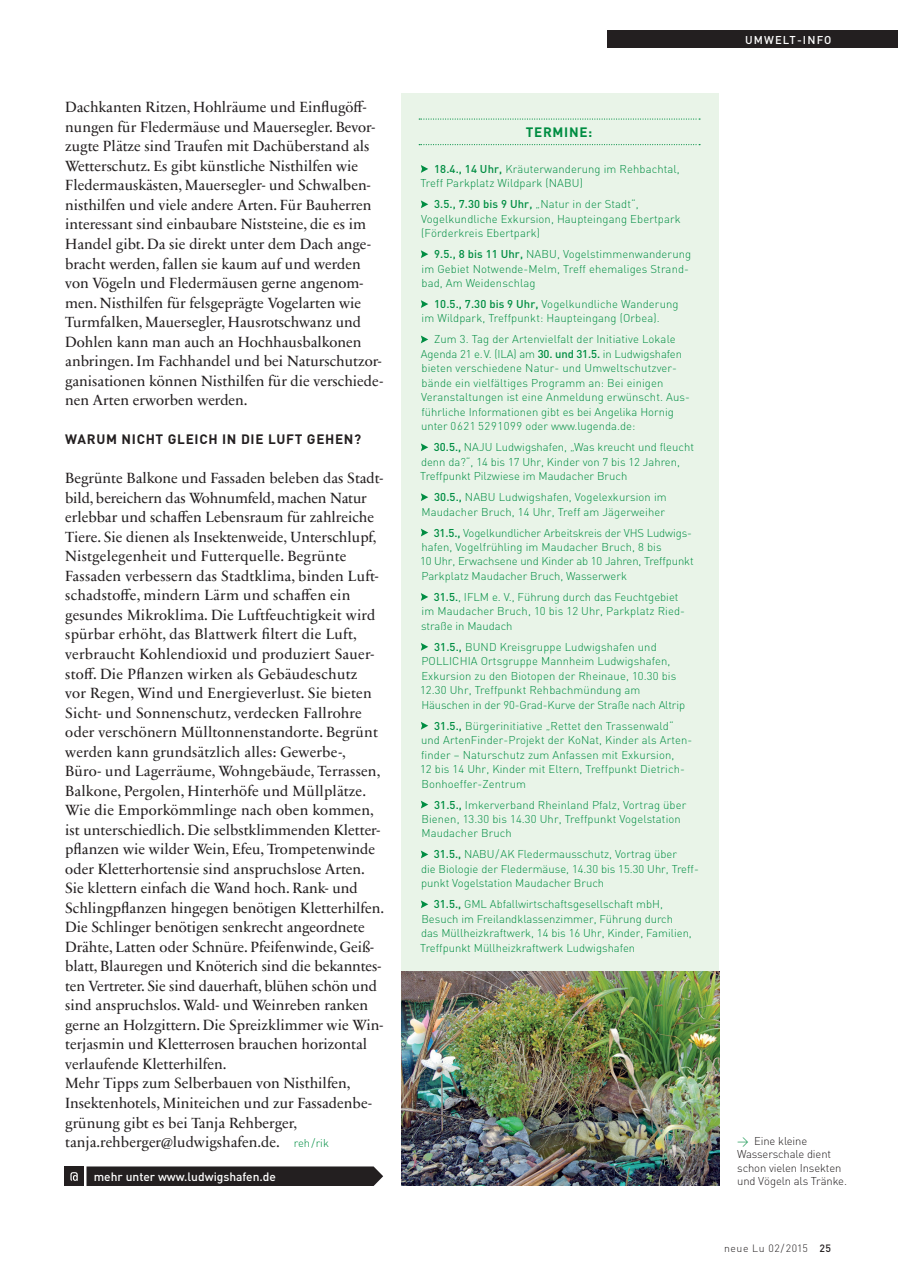
<style>
.page{position:relative;width:898px;height:1282px;background:#fff}
.page>*{position:absolute;margin:0;border:0;box-sizing:border-box;transform-origin:0 0}
.t1{font:15px/19.5px "Sabon Next LT";color:#231f20}
.t2{font:700 13.5px "FFDIN";letter-spacing:.05em;color:#231f20}
.t3{font:700 13.5px "FFDIN";letter-spacing:.05em;color:#008d42}
.t4{font:500 12px "FFDIN";color:#fff}
.t5{font:300 11.25px/14.5px "FFDIN";letter-spacing:.01em;color:#008d42}
.t6{font:300 11.25px/14.5px "FFDIN";letter-spacing:-.01em;color:#008d42}
.t7{font:300 11.25px/13.5px "FFDIN";letter-spacing:-.01em;color:#231f20}
.t8{font:500 11.25px "FFDIN";letter-spacing:.1em;color:#fff}
.t9{font:300 10.5px "FFDIN";letter-spacing:.05em;color:#231f20}
.s1{font-family:"FFDIN";font-weight:300;font-size:11.25px;color:#008d42}
.s2{font-weight:500}
.s3{color:#008d42}
</style>
<div class="page">
<div style="left:401px;top:93px;width:318px;height:878px;background:#e9f4e8"></div>
<svg style="left:420px;top:165px;width:8px;height:8px"></svg>
<svg style="left:420px;top:200px;width:8px;height:8px"></svg>
<svg style="left:420px;top:250px;width:8px;height:8px"></svg>
<svg style="left:420px;top:300px;width:8px;height:8px"></svg>
<svg style="left:420px;top:335px;width:8px;height:8px"></svg>
<svg style="left:420px;top:443px;width:8px;height:8px"></svg>
<svg style="left:420px;top:493px;width:8px;height:8px"></svg>
<svg style="left:421px;top:528px;width:7px;height:8px"></svg>
<svg style="left:420px;top:593px;width:8px;height:8px"></svg>
<svg style="left:420px;top:643px;width:8px;height:8px"></svg>
<svg style="left:421px;top:722px;width:7px;height:7px"></svg>
<svg style="left:421px;top:800px;width:7px;height:8px"></svg>
<svg style="left:420px;top:850px;width:8px;height:8px"></svg>
<svg style="left:420px;top:900px;width:8px;height:8px"></svg>
<svg style="left:419px;top:118px;width:280px;height:2px"></svg>
<svg style="left:419px;top:144px;width:280px;height:1px"></svg>
<img style="left:401px;top:971px;width:318px;height:215px">
<div style="left:64px;top:1166px;width:20px;height:20px;background:#231f20"></div>
<svg style="left:70px;top:1172px;width:8px;height:8px"></svg>
<svg style="left:86px;top:1166px;width:297px;height:20px;background:#2b2829"></svg>
<div style="left:607px;top:31px;width:290px;height:17px;background:#231f20"></div>
<p class="t1" style="left:65px;top:98px;width:319px">Dachkanten Ritzen, Hohlräume und Einflugöff&shy;nungen für Fledermäuse und Mauersegler. Bevor&shy;zugte Plätze sind Traufen mit Dachüberstand als Wetterschutz. Es gibt künstliche Nisthilfen wie Fledermauskästen, Mauersegler- und Schwalben&shy;nisthilfen und viele andere Arten. Für Bauherren interessant sind einbaubare Niststeine, die es im Handel gibt. Da sie direkt unter dem Dach ange&shy;bracht werden, fallen sie kaum auf und werden von Vögeln und Fledermäusen gerne angenom&shy;men. Nisthilfen für felsgeprägte Vogelarten wie Turmfalken, Mauersegler, Hausrotschwanz und Dohlen kann man auch an Hochhausbalkonen anbringen. Im Fachhandel und bei Naturschutzor&shy;ganisationen können Nisthilfen für die verschiede&shy;nen Arten erworben werden.</p>
<p class="t2" style="left:65px;top:430px;width:297px">WARUM NICHT GLEICH IN DIE LUFT GEHEN?</p>
<p class="t1" style="left:65px;top:469px;width:320px">Begrünte Balkone und Fassaden beleben das Stadt&shy;bild, bereichern das Wohnumfeld, machen Natur erlebbar und schaffen Lebensraum für zahlreiche Tiere. Sie dienen als Insektenweide, Unterschlupf, Nistgelegenheit und Futterquelle. Begrünte Fassaden verbessern das Stadtklima, binden Luft&shy;schadstoffe, mindern Lärm und schaffen ein gesundes Mikroklima. Die Luftfeuchtigkeit wird spürbar erhöht, das Blattwerk filtert die Luft, verbraucht Kohlendioxid und produziert Sauer&shy;stoff. Die Pflanzen wirken als Gebäudeschutz<br>vor Regen, Wind und Energieverlust. Sie bieten Sicht- und Sonnenschutz, verdecken Fallrohre oder verschönern Mülltonnenstandorte. Begrünt werden kann grundsätzlich alles: Gewerbe-, Büro- und Lagerräume, Wohngebäude, Terrassen, Balkone, Pergolen, Hinterhöfe und Müllplätze.<br>Wie die Emporkömmlinge nach oben kommen, ist unterschiedlich. Die selbstklimmenden Kletter&shy;pflanzen wie wilder Wein, Efeu, Trompetenwinde oder Kletterhortensie sind anspruchslose Arten.<br>Sie klettern einfach die Wand hoch. Rank- und Schlingpflanzen hingegen benötigen Kletterhilfen.<br>Die Schlinger benötigen senkrecht angeordnete Drähte, Latten oder Schnüre. Pfeifenwinde, Geiß&shy;blatt, Blauregen und Knöterich sind die bekanntes&shy;ten Vertreter. Sie sind dauerhaft, blühen schön und sind anspruchslos. Wald- und Weinreben ranken gerne an Holzgittern. Die Spreizklimmer wie Win&shy;terjasmin und Kletterrosen brauchen horizontal verlaufende Kletterhilfen.<br>Mehr Tipps zum Selberbauen von Nisthilfen, Insektenhotels, Miniteichen und zur Fassadenbe&shy;grünung gibt es bei Tanja Rehberger, tanja.rehberger@ludwigshafen.de. <span class="s1">reh/rik</span></p>
<p class="t4" style="left:94px;top:1168px;width:184px">mehr unter www.ludwigshafen.de</p>
<p class="t3" style="left:525px;top:124px;width:68px">TERMINE:</p>
<p class="t5" style="left:420px;top:161px;width:261px;text-indent:14px"><span class="s2">18.4., 14 Uhr,</span> Kräuterwanderung im Rehbachtal,<br>Treff Parkplatz Wildpark (NABU)</p>
<p class="t5" style="left:421px;top:197px;width:261px;text-indent:13px"><span class="s2">3.5., 7.30 bis 9 Uhr,</span> „Natur in der Stadt“,<br>Vogelkundliche Exkursion, Haupteingang Ebertpark (Förderkreis Ebertpark)</p>
<p class="t5" style="left:421px;top:247px;width:271px;text-indent:13px"><span class="s2">9.5., 8 bis 11 Uhr,</span> NABU, Vogelstimmenwanderung im Gebiet Notwende-Melm, Treff ehemaliges Strand&shy;bad, Am Weidenschlag</p>
<p class="t5" style="left:421px;top:296px;width:258px;text-indent:13px"><span class="s2">10.5., 7.30 bis 9 Uhr,</span> Vogelkundliche Wanderung im Wildpark, Treffpunkt: Haupteingang (Orbea).</p>
<p class="t5" style="left:421px;top:332px;width:268px;text-indent:13px">Zum 3. Tag der Artenvielfalt der Initiative Lokale Agenda 21 e.V. (ILA) am <span class="s2">30. und 31.5.</span> in Ludwigshafen bieten verschiedene Natur- und Umweltschutzver&shy;bände ein vielfältiges Programm an: Bei einigen Veranstaltungen ist eine Anmeldung erwünscht. Aus&shy;führliche Informationen gibt es bei Angelika Hornig unter 0621 5291099 oder www.lugenda.de:</p>
<p class="t5" style="left:420px;top:440px;width:275px;text-indent:14px"><span class="s2">30.5.,</span> NAJU Ludwigshafen, „Was kreucht und fleucht denn da?“, 14 bis 17 Uhr, Kinder von 7 bis 12 Jahren,<br>Treffpunkt Pilzwiese im Maudacher Bruch</p>
<p class="t5" style="left:421px;top:490px;width:247px;text-align:right"><span class="s2">30.5.,</span> NABU Ludwigshafen, Vogelexkursion im<br>Maudacher Bruch, 14 Uhr, Treff am Jägerweiher</p>
<p class="t6" style="left:420px;top:525px;width:275px;text-indent:14px"><span class="s2">31.5.,</span> Vogelkundlicher Arbeitskreis der VHS Ludwigs&shy;hafen, Vogelfrühling im Maudacher Bruch, 8 bis<br>10 Uhr, Erwachsene und Kinder ab 10 Jahren, Treffpunkt Parkplatz Maudacher Bruch, Wasserwerk</p>
<p class="t5" style="left:421px;top:589px;width:263px;text-indent:13px"><span class="s2">31.5.</span>, IFLM e. V., Führung durch das Feuchtgebiet im Maudacher Bruch, 10 bis 12 Uhr, Parkplatz Ried&shy;straße in Maudach</p>
<p class="t5" style="left:420px;top:639px;width:266px;text-indent:14px"><span class="s2">31.5.,</span> BUND Kreisgruppe Ludwigshafen und POLLICHIA Ortsgruppe Mannheim Ludwigshafen, Exkursion zu den Biotopen der Rheinaue, 10.30 bis 12.30 Uhr, Treffpunkt Rehbachmündung am Häuschen in der 90-Grad-Kurve der Straße nach Altrip</p>
<p class="t5" style="left:420px;top:718px;width:272px;text-indent:14px"><span class="s2">31.5.,</span> Bürgerinitiative „Rettet den Trassenwald“ und ArtenFinder-Projekt der KoNat, Kinder als Arten&shy;finder – Naturschutz zum Anfassen mit Exkursion,<br>12 bis 14 Uhr, Kinder mit Eltern, Treffpunkt Dietrich-Bonhoeffer-Zentrum</p>
<p class="t5" style="left:421px;top:797px;width:266px;text-indent:13px"><span class="s2">31.5.,</span> Imkerverband Rheinland Pfalz, Vortrag über<br>Bienen, 13.30 bis 14.30 Uhr, Treffpunkt Vogelstation<br>Maudacher Bruch</p>
<p class="t5" style="left:421px;top:847px;width:279px;text-indent:13px"><span class="s2">31.5.,</span> NABU/AK Fledermausschutz, Vortrag über<br>die Biologie der Fledermäuse, 14.30 bis 15.30 Uhr, Treff&shy;punkt Vogelstation Maudacher Bruch</p>
<p class="t5" style="left:420px;top:897px;width:273px;text-indent:14px"><span class="s2">31.5.,</span> GML Abfallwirtschaftsgesellschaft mbH, Besuch im Freilandklassenzimmer, Führung durch das Müllheizkraftwerk, 14 bis 16 Uhr, Kinder, Familien, Treffpunkt Müllheizkraftwerk Ludwigshafen</p>
<p class="t8" style="left:744px;top:32px;width:88px">Umwelt-Info</p>
<p class="t7" style="left:737px;top:1133px;width:111px"><span class="s3">&gt;</span> Eine kleine<br>Wasserschale dient schon vielen Insekten und Vögeln als Tränke.</p>
<p class="t9" style="left:724px;top:1241px;width:108px">neue Lu 02/2015 <span class="s2">25</span></p>
</div>
